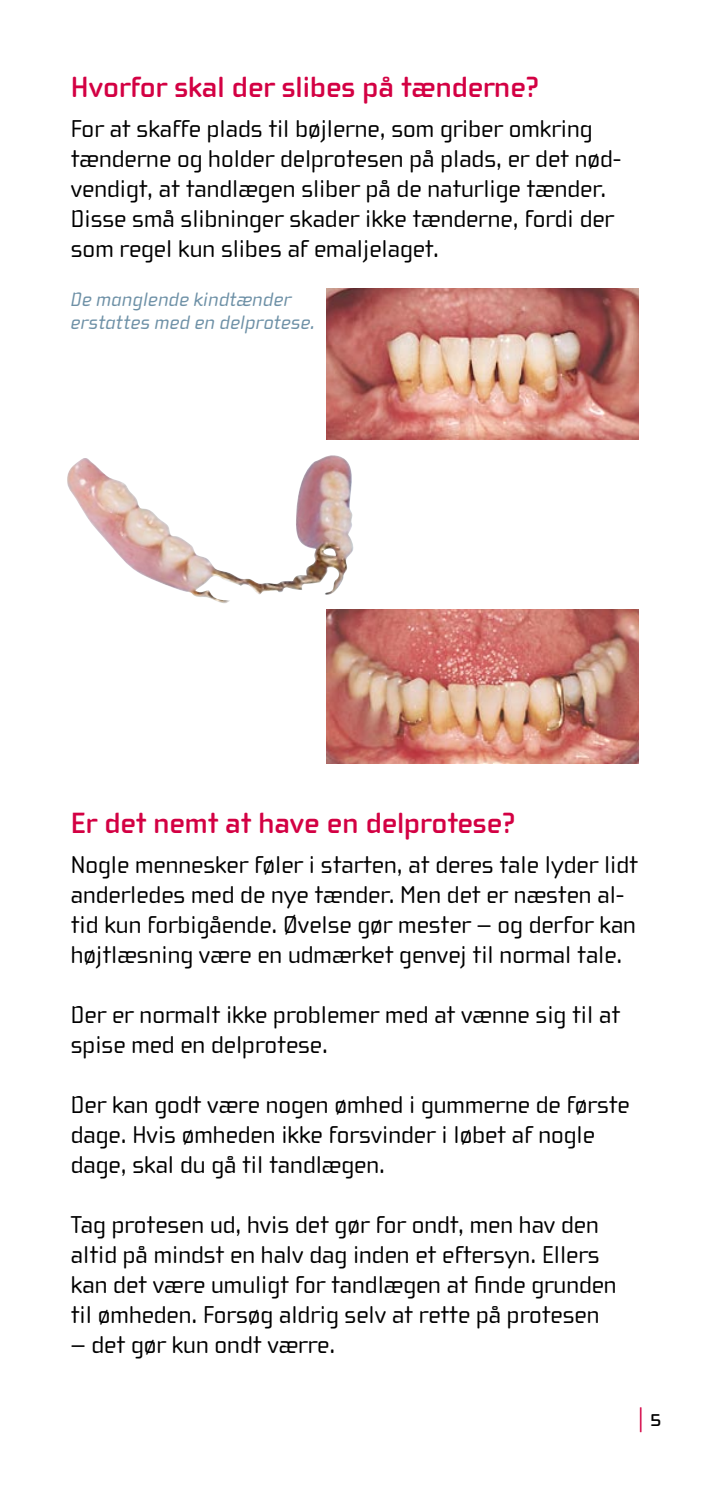
<style>
.page{position:relative;width:709px;height:1489px;background:#fff}
.page>*{position:absolute;margin:0;border:0;box-sizing:border-box;transform-origin:0 0}
.t1{font:700 30px "Cholla Wide OT";color:#d30043}
.t2{font:25px/30px "Cholla Wide OT";color:#000}
.t3{font:25px "Cholla Unicase OT";color:#d30043}
.t4{font:italic 20px/22.5px "Cholla Wide OT";letter-spacing:.015em;color:#6d90a6}
</style>
<div class="page">
<img style="left:326px;top:289px;width:312px;height:150px">
<img style="left:67px;top:455px;width:287px;height:148px">
<img style="left:326px;top:609px;width:312px;height:154px">
<p class="t1" style="left:71px;top:71px;width:469px">Hvorfor skal der slibes på tænderne?</p>
<p class="t2" style="left:71px;top:114px;width:552px">For at skaffe plads til bøjlerne, som griber omkring tænderne og holder delprotesen på plads, er det nød&shy;vendigt, at tandlægen sliber på de naturlige tænder.<br>Disse små slibninger skader ikke tænderne, fordi der som regel kun slibes af emaljelaget.</p>
<p class="t4" style="left:71px;top:289px;width:246px">De manglende kindtænder erstattes med en delprotese.</p>
<p class="t1" style="left:71px;top:806px;width:446px">Er det nemt at have en delprotese?</p>
<p class="t2" style="left:71px;top:849px;width:568px">Nogle mennesker føler i starten, at deres tale lyder lidt anderledes med de nye tænder. Men det er næsten al&shy;tid kun forbigående. Øvelse gør mester – og derfor kan højtlæsning være en udmærket genvej til normal tale.</p>
<p class="t2" style="left:71px;top:999px;width:551px">Der er normalt ikke problemer med at vænne sig til at spise med en delprotese.</p>
<p class="t2" style="left:71px;top:1089px;width:560px">Der kan godt være nogen ømhed i gummerne de første dage. Hvis ømheden ikke forsvinder i løbet af nogle dage, skal du gå til tandlægen.</p>
<p class="t2" style="left:71px;top:1209px;width:547px">Tag protesen ud, hvis det gør for ondt, men hav den altid på mindst en halv dag inden et eftersyn. Ellers kan det være umuligt for tandlægen at finde grunden til ømheden. Forsøg aldrig selv at rette på protesen</p>
<p class="t2" style="left:71px;top:1329px;width:266px">– det gør kun ondt værre.</p>
<p class="t3" style="left:638px;top:1403px;width:7px">|</p>
</div>
